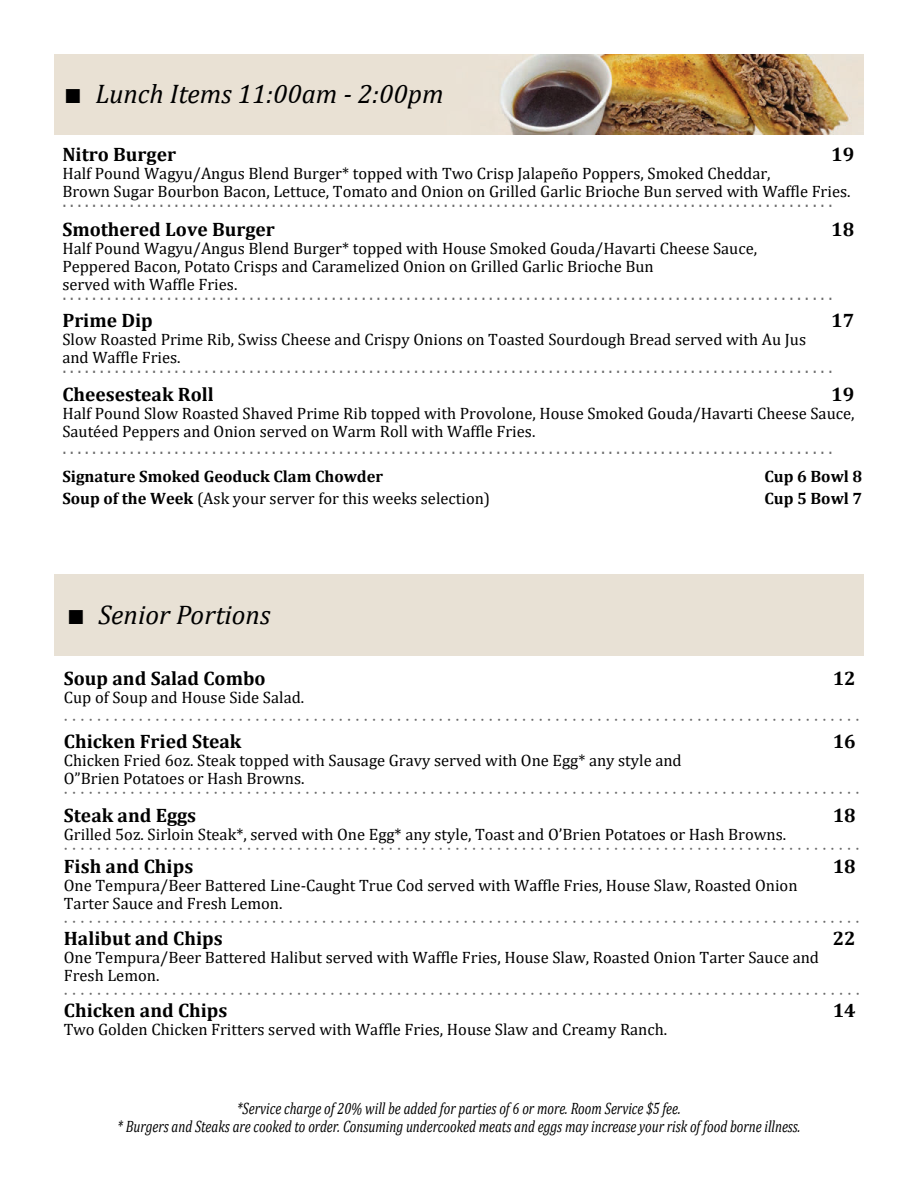
<style>
.page{position:relative;width:918px;height:1188px;background:#fff}
.page>*{position:absolute;margin:0;border:0;box-sizing:border-box;transform-origin:0 0}
.t1{font:italic 27px "Cambria";color:#000}
.t2{font:700 19.5px "Cambria";color:#000}
.t3{font:18px "Minion Pro";color:#6b6b6b}
.t4{font:18px "Cambria";color:#6b6b6b;scale:.93 1}
.t5{font:16.5px/18px "Cambria";color:#000}
.t6{font:italic 16.5px/18px "Cambria";color:#000;text-align:center;scale:.79 1}
.t7{font:700 16.5px "Cambria";color:#000}
.s1{font-style:normal}
.s2{font-weight:700}
</style>
<div class="page">
<img style="left:54px;top:54px;width:810px;height:81px">
<h1 class="t1" style="left:62px;top:81px;width:383px"><span class="s1">∎</span> Lunch Items 11:00am - 2:00pm</h1>
<p class="t2" style="left:62px;top:146px;width:115px">Nitro Burger</p>
<p class="t2" style="left:831px;top:146px;width:25px">19</p>
<p class="t5" style="left:62px;top:166px;width:790px">Half Pound Wagyu/Angus Blend Burger* topped with Two Crisp Jalapeño Poppers, Smoked Cheddar,<br>Brown Sugar Bourbon Bacon, Lettuce, Tomato and Onion on Grilled Garlic Brioche Bun served with Waffle Fries.</p>
<p class="t4" style="left:62px;top:195px;width:830px">· · · · · · · · · · · · · · · · · · · · · · · · · · · · · · · · · · · · · · · · · · · · · · · · · · · · · · · · · · · · · · · · · · · · · · · · · · · · · · · · · · · · · · · · · · · · · · · · · · · · · · ·</p>
<p class="t2" style="left:62px;top:221px;width:214px">Smothered Love Burger</p>
<p class="t2" style="left:831px;top:221px;width:25px">18</p>
<p class="t5" style="left:62px;top:241px;width:696px">Half Pound Wagyu/Angus Blend Burger* topped with House Smoked Gouda/Havarti Cheese Sauce,<br>Peppered Bacon, Potato Crisps and Caramelized Onion on Grilled Garlic Brioche Bun<br>served with Waffle Fries.</p>
<p class="t4" style="left:62px;top:288px;width:830px">· · · · · · · · · · · · · · · · · · · · · · · · · · · · · · · · · · · · · · · · · · · · · · · · · · · · · · · · · · · · · · · · · · · · · · · · · · · · · · · · · · · · · · · · · · · · · · · · · · · · · · ·</p>
<p class="t2" style="left:62px;top:313px;width:92px">Prime Dip</p>
<p class="t2" style="left:831px;top:313px;width:25px">17</p>
<p class="t5" style="left:62px;top:332px;width:745px">Slow Roasted Prime Rib, Swiss Cheese and Crispy Onions on Toasted Sourdough Bread served with Au Jus and Waffle Fries.</p>
<p class="t4" style="left:62px;top:361px;width:830px">· · · · · · · · · · · · · · · · · · · · · · · · · · · · · · · · · · · · · · · · · · · · · · · · · · · · · · · · · · · · · · · · · · · · · · · · · · · · · · · · · · · · · · · · · · · · · · · · · · · · · · ·</p>
<p class="t2" style="left:62px;top:386px;width:153px">Cheesesteak Roll</p>
<p class="t2" style="left:831px;top:386px;width:25px">19</p>
<p class="t5" style="left:62px;top:406px;width:794px">Half Pound Slow Roasted Shaved Prime Rib topped with Provolone, House Smoked Gouda/Havarti Cheese Sauce,<br>Sautéed Peppers and Onion served on Warm Roll with Waffle Fries.</p>
<p class="t4" style="left:62px;top:442px;width:830px">· · · · · · · · · · · · · · · · · · · · · · · · · · · · · · · · · · · · · · · · · · · · · · · · · · · · · · · · · · · · · · · · · · · · · · · · · · · · · · · · · · · · · · · · · · · · · · · · · · · · · · ·</p>
<p class="t7" style="left:62px;top:469px;width:322px">Signature Smoked Geoduck Clam Chowder</p>
<p class="t7" style="left:764px;top:469px;width:99px">Cup 6 Bowl 8</p>
<p class="t5" style="left:62px;top:491px;width:429px"><span class="s2">Soup of the Week</span> (Ask your server for this weeks selection)</p>
<p class="t7" style="left:764px;top:492px;width:99px">Cup 5 Bowl 7</p>
<h1 class="t1" style="left:65px;top:602px;width:207px"><span class="s1">∎</span> Senior Portions</h1>
<p class="t2" style="left:64px;top:671px;width:203px">Soup and Salad Combo</p>
<p class="t2" style="left:833px;top:671px;width:25px">12</p>
<p class="t5" style="left:64px;top:690px;width:242px">Cup of Soup and House Side Salad.</p>
<p class="t3" style="left:64px;top:709px;width:797px">· · · · · · · · · · · · · · · · · · · · · · · · · · · · · · · · · · · · · · · · · · · · · · · · · · · · · · · · · · · · · · · · · · · · · · · · · · · · · · · · · · · · · · · · · · · · · · · ·</p>
<p class="t2" style="left:64px;top:734px;width:179px">Chicken Fried Steak</p>
<p class="t2" style="left:833px;top:734px;width:25px">16</p>
<p class="t5" style="left:64px;top:753px;width:619px">Chicken Fried 6oz. Steak topped with Sausage Gravy served with One Egg* any style and<br>O”Brien Potatoes or Hash Browns.</p>
<p class="t3" style="left:64px;top:783px;width:797px">· · · · · · · · · · · · · · · · · · · · · · · · · · · · · · · · · · · · · · · · · · · · · · · · · · · · · · · · · · · · · · · · · · · · · · · · · · · · · · · · · · · · · · · · · · · · · · · ·</p>
<p class="t2" style="left:64px;top:807px;width:134px">Steak and Eggs</p>
<p class="t2" style="left:833px;top:807px;width:25px">18</p>
<p class="t5" style="left:64px;top:827px;width:724px">Grilled 5oz. Sirloin Steak*, served with One Egg* any style, Toast and O’Brien Potatoes or Hash Browns.</p>
<p class="t3" style="left:64px;top:838px;width:797px">· · · · · · · · · · · · · · · · · · · · · · · · · · · · · · · · · · · · · · · · · · · · · · · · · · · · · · · · · · · · · · · · · · · · · · · · · · · · · · · · · · · · · · · · · · · · · · · ·</p>
<p class="t2" style="left:64px;top:858px;width:131px">Fish and Chips</p>
<p class="t2" style="left:833px;top:858px;width:25px">18</p>
<p class="t5" style="left:64px;top:876px;width:735px">One Tempura/Beer Battered Line-Caught True Cod served with Waffle Fries, House Slaw, Roasted Onion<br>Tarter Sauce and Fresh Lemon.</p>
<p class="t3" style="left:64px;top:912px;width:797px">· · · · · · · · · · · · · · · · · · · · · · · · · · · · · · · · · · · · · · · · · · · · · · · · · · · · · · · · · · · · · · · · · · · · · · · · · · · · · · · · · · · · · · · · · · · · · · · ·</p>
<p class="t2" style="left:64px;top:930px;width:160px">Halibut and Chips</p>
<p class="t2" style="left:833px;top:930px;width:25px">22</p>
<p class="t5" style="left:64px;top:948px;width:757px">One Tempura/Beer Battered Halibut served with Waffle Fries, House Slaw, Roasted Onion Tarter Sauce and<br>Fresh Lemon.</p>
<p class="t3" style="left:64px;top:984px;width:797px">· · · · · · · · · · · · · · · · · · · · · · · · · · · · · · · · · · · · · · · · · · · · · · · · · · · · · · · · · · · · · · · · · · · · · · · · · · · · · · · · · · · · · · · · · · · · · · · ·</p>
<p class="t2" style="left:64px;top:1002px;width:165px">Chicken and Chips</p>
<p class="t2" style="left:833px;top:1002px;width:25px">14</p>
<p class="t5" style="left:64px;top:1020px;width:605px">Two Golden Chicken Fritters served with Waffle Fries, House Slaw and Creamy Ranch.</p>
<p class="t6" style="left:118px;top:1100px;width:866px">*Service charge of 20% will be added for parties of 6 or more. Room Service $5 fee.<br>* Burgers and Steaks are cooked to order. Consuming undercooked meats and eggs may increase your risk of food borne illness.</p>
</div>
